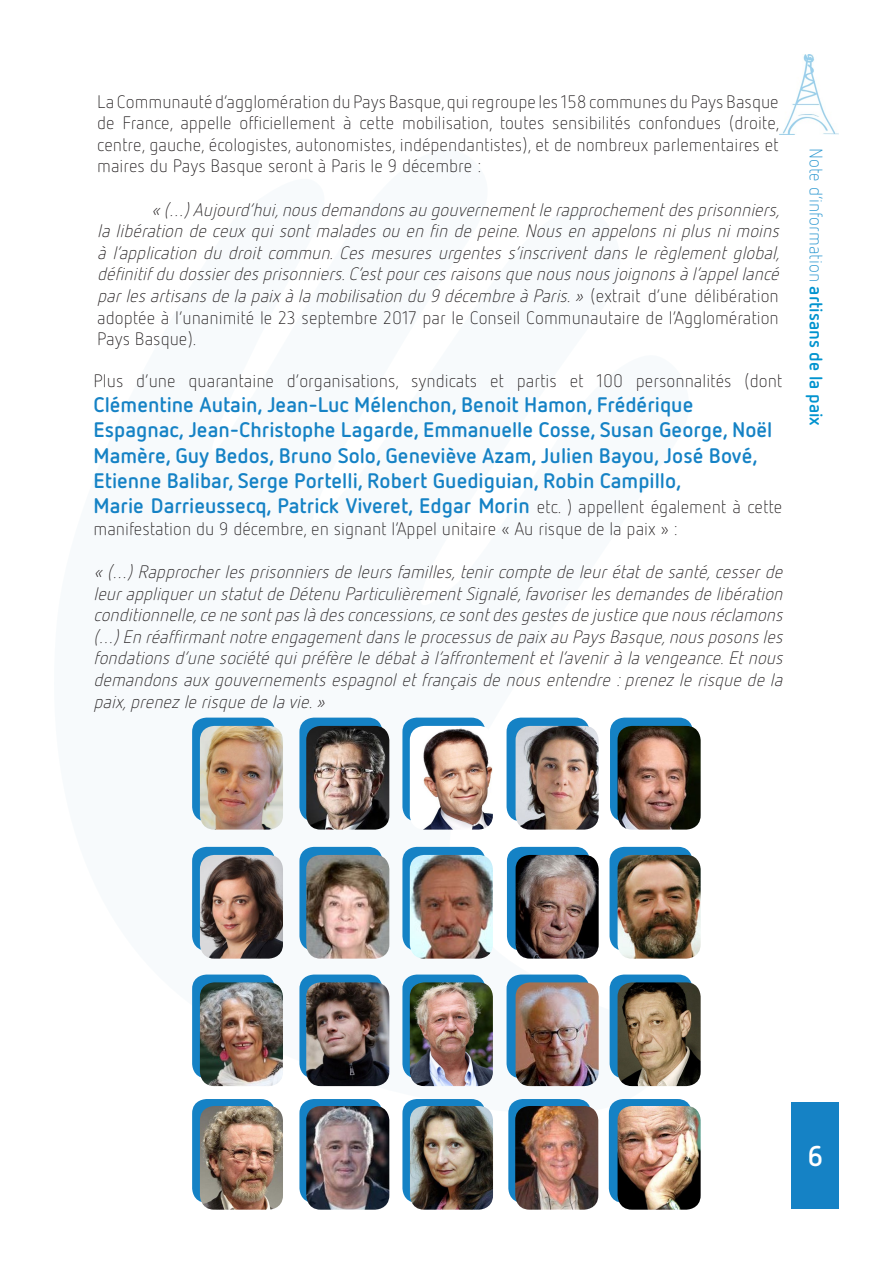
<style>
.page{position:relative;width:893px;height:1263px;background:#fff}
.page>*{position:absolute;margin:0;border:0;box-sizing:border-box;transform-origin:0 0}
.t1{font:700 28.5px "Netto OT";color:#fff}
.t2{font:700 21px "Netto OT";color:#1582c5}
.t3{font:italic 300 18px/21.6px "Netto OT";color:#231f20;text-align:justify}
.t4{font:300 18px/21.6px "Netto OT";color:#231f20;text-align:justify}
.t5{font:300 18px "Netto OT";color:#2092ce}
.s1{font-style:normal}
.s2{font-weight:300;font-size:18px;color:#231f20}
.s3{font-weight:700;color:#0193cf}
</style>
<div class="page">
<img style="left:780px;top:54px;width:59px;height:81px">
<div style="left:792px;top:1102px;width:47px;height:106px;background:#1582c5"></div>
<div style="left:192px;top:718px;width:83px;height:103px;background:#1582c5;border-radius:14px"></div>
<div style="left:299px;top:718px;width:84px;height:103px;background:#1582c5;border-radius:14px"></div>
<div style="left:402px;top:718px;width:84px;height:103px;background:#1582c5;border-radius:14px"></div>
<div style="left:507px;top:718px;width:83px;height:103px;background:#1582c5;border-radius:14px"></div>
<div style="left:610px;top:718px;width:83px;height:103px;background:#1582c5;border-radius:14px"></div>
<div style="left:192px;top:974px;width:83px;height:104px;background:#1582c5;border-radius:14px"></div>
<div style="left:299px;top:974px;width:84px;height:104px;background:#1582c5;border-radius:14px"></div>
<div style="left:402px;top:974px;width:84px;height:104px;background:#1582c5;border-radius:14px"></div>
<div style="left:507px;top:974px;width:83px;height:104px;background:#1582c5;border-radius:14px"></div>
<img style="left:200px;top:726px;width:83px;height:103px">
<img style="left:306px;top:982px;width:83px;height:104px">
<img style="left:516px;top:982px;width:83px;height:104px">
<div style="left:192px;top:847px;width:83px;height:103px;background:#1582c5;border-radius:14px"></div>
<div style="left:299px;top:847px;width:84px;height:103px;background:#1582c5;border-radius:14px"></div>
<div style="left:402px;top:847px;width:84px;height:103px;background:#1582c5;border-radius:14px"></div>
<div style="left:507px;top:847px;width:83px;height:103px;background:#1582c5;border-radius:14px"></div>
<div style="left:609px;top:847px;width:84px;height:103px;background:#1582c5;border-radius:14px"></div>
<img style="left:618px;top:855px;width:83px;height:104px">
<img style="left:200px;top:855px;width:83px;height:104px">
<img style="left:410px;top:855px;width:83px;height:104px">
<div style="left:610px;top:974px;width:83px;height:104px;background:#1582c5;border-radius:14px"></div>
<img style="left:200px;top:982px;width:83px;height:104px">
<img style="left:618px;top:726px;width:83px;height:103px">
<img style="left:410px;top:982px;width:83px;height:104px">
<img style="left:516px;top:726px;width:83px;height:103px">
<div style="left:192px;top:1099px;width:83px;height:104px;background:#1582c5;border-radius:14px"></div>
<div style="left:299px;top:1099px;width:84px;height:104px;background:#1582c5;border-radius:14px"></div>
<div style="left:402px;top:1099px;width:84px;height:104px;background:#1582c5;border-radius:14px"></div>
<div style="left:508px;top:1099px;width:83px;height:104px;background:#1582c5;border-radius:14px"></div>
<img style="left:200px;top:1106px;width:83px;height:104px">
<div style="left:609px;top:1099px;width:83px;height:104px;background:#1582c5;border-radius:14px"></div>
<img style="left:516px;top:855px;width:83px;height:104px">
<img style="left:618px;top:982px;width:83px;height:104px">
<img style="left:410px;top:1106px;width:83px;height:104px">
<img style="left:306px;top:1106px;width:83px;height:104px">
<img style="left:618px;top:1106px;width:83px;height:104px">
<img style="left:306px;top:726px;width:83px;height:103px">
<img style="left:410px;top:726px;width:83px;height:103px">
<img style="left:306px;top:855px;width:83px;height:104px">
<img style="left:515px;top:1106px;width:83px;height:104px">
<p class="t4" style="left:97px;top:90px;width:684px">La Communauté d’agglomération du Pays Basque, qui regroupe les 158 communes du Pays Basque de France, appelle officiellement à cette mobilisation, toutes sensibilités confondues (droite, centre, gauche, écologistes, autonomistes, indépendantistes), et de nombreux parlementaires et maires du Pays Basque seront à Paris le 9 décembre :</p>
<p class="t3" style="left:97px;top:198px;width:689px;text-align:left;text-indent:54px">«(…)Aujourd’hui,nousdemandonsau gouvernementlerapprochementdesprisonniers, la libération de ceux qui sont malades ou en fin de peine.Nous en appelons ni plus ni moins à l’application du droit commun.Ces mesures urgentes s’inscrivent dans le règlement global, définitifdu dossierdesprisonniers.C’estpourcesraisonsquenousnousjoignonsàl’appellancé parlesartisansdelapaixàlamobilisation du 9 décembreàParis.» <span class="s1">( e x t ra i t d ’ u n e d é l i b é ra t i o n adoptée à l’unanimité le 23 septembre 2017 par le Conseil Communautaire de l’Agglomération Pays Basque).</span></p>
<p class="t4" style="left:94px;top:370px;width:690px">Plus d’une quarantaine d’organisations, syndicats et partis et 100 personnalités (dont</p>
<p class="t2" style="left:94px;top:392px;width:601px">Clémentine Autain, Jean-Luc Mélenchon, Benoit Hamon, Frédérique</p>
<p class="t2" style="left:94px;top:417px;width:680px">Espagnac, Jean-Christophe Lagarde, Emmanuelle Cosse, Susan George, Noël</p>
<p class="t2" style="left:94px;top:442px;width:665px">Mamère, Guy Bedos, Bruno Solo, Geneviève Azam, Julien Bayou, José Bové,</p>
<p class="t2" style="left:94px;top:467px;width:589px">Etienne Balibar, Serge Portelli, Robert Guediguian, Robin Campillo,</p>
<p class="t2" style="left:94px;top:492px;width:690px">Marie Darrieussecq, Patrick Viveret, Edgar Morin <span class="s2">etc. ) appellent également à cette</span></p>
<p class="t4" style="left:94px;top:517px;width:586px">manifestation du 9 décembre, en signant l’Appel unitaire « Au risque de la paix » :</p>
<p class="t3" style="left:94px;top:561px;width:695px">«(…)Rapprocherlesprisonniersdeleursfamilles,tenircomptedeleurétatdesanté,cesserde leurappliquerun statutdeDétenu ParticulièrementSignalé,favoriserlesdemandesdelibération conditionnelle,cenesontpaslàdesconcessions,cesontdesgestesdejusticequenousréclamons (…)En réaffirmantnotreengagementdansleprocessusdepaixau PaysBasque,nousposonsles fondationsd’unesociétéquipréfèreledébatàl’affrontementetl’aveniràlavengeance.Etnous demandonsauxgouvernementsespagnoletfrançaisdenousentendre:prenezlerisquedela paix,prenezlerisquedelavie.»</p>
<p class="t5" style="left:827px;top:148px;width:279px;rotate:90deg">Note d’information <span class="s3">artisans de la paix</span></p>
<h1 class="t1" style="left:807px;top:1138px;width:17px">6</h1>
</div>
